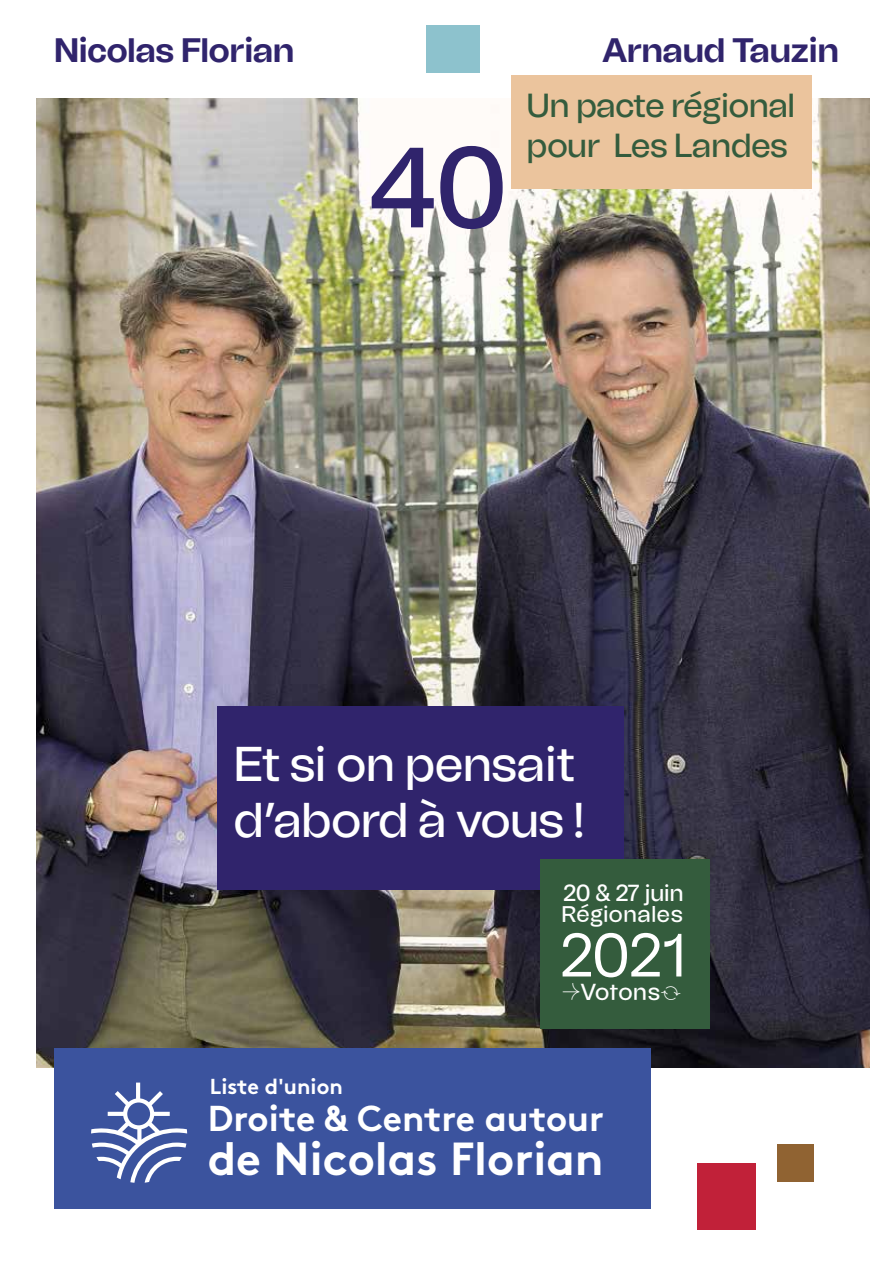
<style>
.page{position:relative;width:893px;height:1263px;background:#fff}
.page>*{position:absolute;margin:0;border:0;box-sizing:border-box;transform-origin:0 0}
.t1{font:500 113.7px "Tomato Grotesk";color:#30246c}
.t2{font:60.9px "Tomato Grotesk";color:#fff}
.t3{font:500 48.75px/55.5px "Tomato Grotesk";color:#fff}
.t4{font:700 46.35px "Brown";color:#fff}
.t5{font:700 36px "Brown";color:#fff}
.t6{font:700 33.9px "Tomato Grotesk";letter-spacing:-.005em;color:#30246c}
.t7{font:500 33.45px/40px "Tomato Grotesk";letter-spacing:-.005em;color:#345c3d}
.t8{font:500 23.25px "Tomato Grotesk";color:#fff}
.t9{font:500 23.25px "Tomabilto";letter-spacing:-.01em;color:#fff}
.t10{font:500 22.65px "Tomabilto";color:#fff}
.t11{font:700 21.6px "Brown";color:#fff}
</style>
<div class="page">
<img style="left:37px;top:98px;width:832px;height:969px">
<div style="left:777px;top:1144px;width:36px;height:37px;background:#906332"></div>
<div style="left:426px;top:26px;width:53px;height:47px;background:#8dc2cd"></div>
<div style="left:697px;top:1163px;width:59px;height:67px;background:#c12139"></div>
<div style="left:54px;top:1048px;width:597px;height:161px;background:#3b539e"></div>
<svg style="left:91px;top:1082px;width:96px;height:101px"></svg>
<div style="left:511px;top:75px;width:301px;height:114px;background:#ebc49d"></div>
<div style="left:217px;top:706px;width:406px;height:183px;background:#30246c"></div>
<div style="left:540px;top:859px;width:169px;height:170px;background:#345c3d"></div>
<p class="t6" style="left:54px;top:28px;width:242px">Nicolas Florian</p>
<p class="t6" style="left:602px;top:28px;width:238px">Arnaud Tauzin</p>
<h1 class="t1" style="left:369px;top:117px;width:141px">40</h1>
<p class="t7" style="left:527px;top:85px;width:269px">Un pacte régional pour Les Landes</p>
<h3 class="t3" style="left:234px;top:737px;width:352px">Et si on pensait d’abord à vous !</h3>
<p class="t8" style="left:563px;top:878px;width:122px">20 &amp; 27 juin</p>
<p class="t10" style="left:561px;top:900px;width:124px">Régionales</p>
<h2 class="t2" style="left:560px;top:917px;width:127px">2021</h2>
<p class="t11" style="left:210px;top:1069px;width:135px">Liste d'union</p>
<p class="t9" style="left:562px;top:977px;width:121px">&gt;Votons=</p>
<p class="t5" style="left:208px;top:1089px;width:398px">Droite &amp; Centre autour</p>
<h3 class="t4" style="left:208px;top:1121px;width:397px">de Nicolas Florian</h3>
</div>
